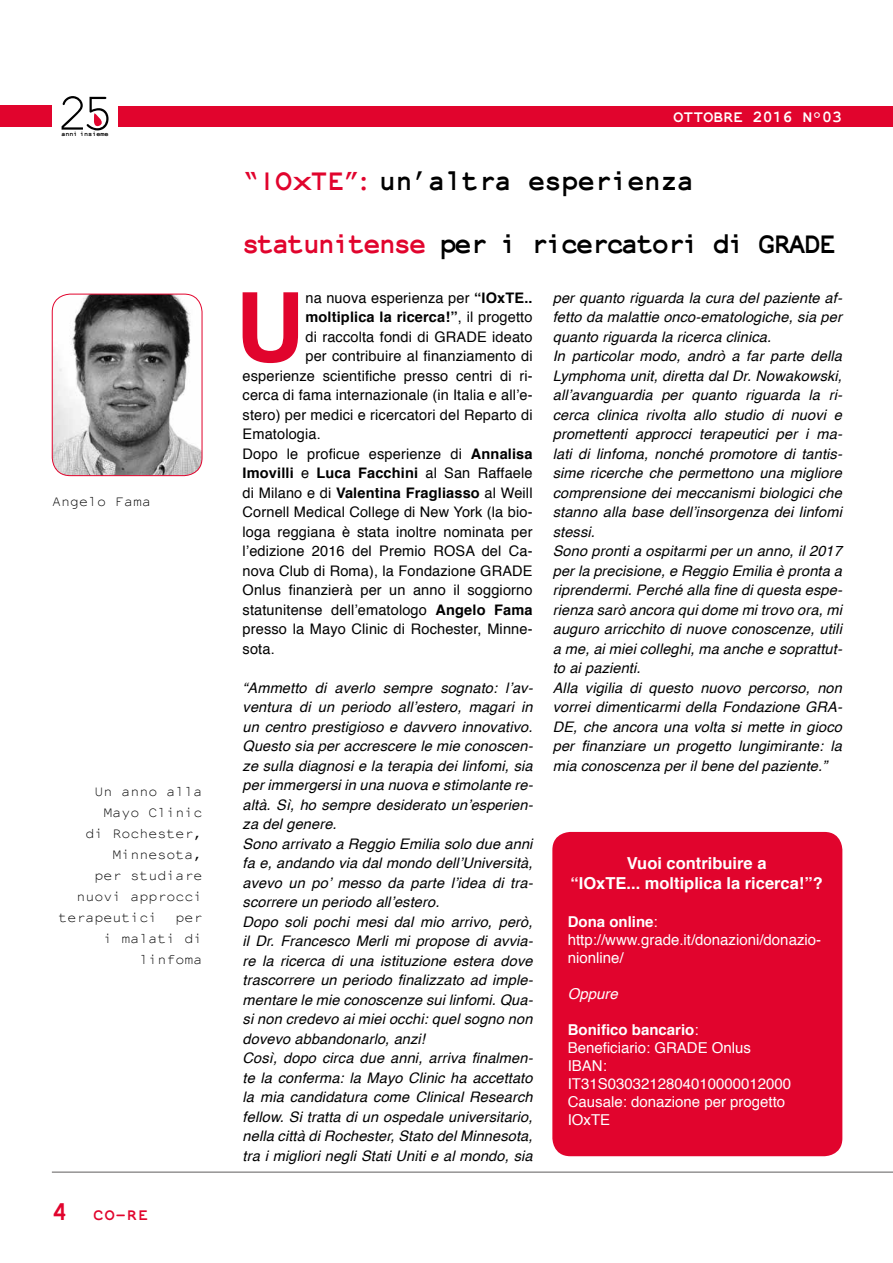
<style>
.page{position:relative;width:893px;height:1263px;background:#fff}
.page>*{position:absolute;margin:0;border:0;box-sizing:border-box;transform-origin:0 0}
.t1{font:700 95.85px "Helvetica";color:#e1042d}
.t2{font:700 30px/63px "Not Courier Sans";letter-spacing:-.05em;color:#000;scale:.92 1}
.t3{font:700 27px "Not Courier Sans";color:#e1042d}
.t4{font:700 16.5px/19.8px "Helvetica";color:#fff;text-align:center}
.t5{font:700 16.5px "Not Courier Sans";color:#fff}
.t6{font:700 16.5px "Not Courier Sans";color:#e1042d}
.t7{font:15px/18px "Helvetica";color:#fff}
.t8{font:15px/21px "Not Courier Sans";color:#000;text-align:right}
.t9{font:italic 15px "Helvetica";color:#fff}
.t10{font:italic 14.55px/19.5px "Helvetica";letter-spacing:.01em;color:#000}
.t11{font:14.55px "Helvetica";letter-spacing:.01em;color:#000}
.t12{font:700 14.55px "Helvetica";letter-spacing:.01em;color:#000}
.t13{font:700 6.9px "Not Courier Sans";color:#000}
.s1{color:#e1042d}
.s2{font-weight:700}
.s3{font-weight:400}
</style>
<div class="page">
<div style="left:118px;top:106px;width:775px;height:20px;background:#e1042d"></div>
<hr style="left:52px;top:1171px;width:841px;height:2px;background:#706f6f">
<svg style="left:62px;top:96px;width:47px;height:34px"></svg>
<div style="left:0;top:105px;width:52px;height:22px;background:#e1042d"></div>
<div style="left:552px;top:832px;width:290px;height:324px;background:#e1042d;border-radius:18px"></div>
<img style="left:52px;top:294px;width:150px;height:182px">
<div style="left:52px;top:294px;width:150px;height:182px;border:1px solid #e1042d;border-radius:18px"></div>
<p class="t13" style="left:61px;top:129px;width:49px">anni insieme</p>
<p class="t8" style="left:52px;top:490px;width:100px">Angelo Fama</p>
<p class="t8" style="left:58px;top:780px;width:146px">Un anno alla<br>Mayo Clinic<br>di Rochester,<br>Minnesota,<br>per studiare nuovi approcci terapeutici per i malati di linfoma</p>
<h3 class="t3" style="left:52px;top:1191px;width:18px">4</h3>
<p class="t6" style="left:94px;top:1202px;width:56px">CO-RE</p>
<p class="t5" style="left:674px;top:104px;width:170px">OTTOBRE 2016 N°03</p>
<h2 class="t2" style="left:242px;top:146px;width:647px"><span class="s1">“IOxTE”:</span> un’altra esperienza <span class="s1">statunitense</span> per i ricercatori di GRADE</h2>
<h1 class="t1" style="left:235px;top:250px;width:71px">U</h1>
<p class="t11" style="left:305px;top:286px;width:229px">na nuova esperienza per <span class="s2">“IOxTE..</span></p>
<p class="t12" style="left:305px;top:305px;width:229px">moltiplica la ricerca!”<span class="s3">, il progetto</span></p>
<p class="t11" style="left:305px;top:325px;width:229px">di raccolta fondi di GRADE ideato</p>
<p class="t11" style="left:305px;top:345px;width:229px">per contribuire al finanziamento di</p>
<p class="t11" style="left:243px;top:364px;width:291px">esperienze scientifiche presso centri di ri-</p>
<p class="t11" style="left:243px;top:384px;width:291px">cerca di fama internazionale (in Italia e all’e-</p>
<p class="t11" style="left:243px;top:403px;width:291px">stero) per medici e ricercatori del Reparto di</p>
<p class="t11" style="left:243px;top:423px;width:80px">Ematologia.</p>
<p class="t11" style="left:243px;top:442px;width:291px">Dopo le proficue esperienze di <span class="s2">Annalisa</span></p>
<p class="t12" style="left:243px;top:461px;width:292px">Imovilli <span class="s3">e</span> Luca Facchini <span class="s3">al San Raffaele</span></p>
<p class="t12" style="left:243px;top:481px;width:291px"><span class="s3">di Milano e di</span> Valentina Fragliasso <span class="s3">al Weill</span></p>
<p class="t11" style="left:243px;top:501px;width:291px">Cornell Medical College di New York (la bio-</p>
<p class="t11" style="left:243px;top:520px;width:291px">loga reggiana è stata inoltre nominata per</p>
<p class="t11" style="left:243px;top:540px;width:291px">l’edizione 2016 del Premio ROSA del Ca-</p>
<p class="t11" style="left:243px;top:559px;width:291px">nova Club di Roma), la Fondazione GRADE</p>
<p class="t11" style="left:243px;top:579px;width:291px">Onlus finanzierà per un anno il soggiorno</p>
<p class="t11" style="left:243px;top:598px;width:291px">statunitense dell’ematologo <span class="s2">Angelo Fama</span></p>
<p class="t11" style="left:243px;top:618px;width:291px">presso la Mayo Clinic di Rochester, Minne-</p>
<p class="t11" style="left:243px;top:637px;width:34px">sota.</p>
<p class="t10" style="left:243px;top:678px;width:292px">“Ammetto di averlo sempre sognato: l’av&shy;ventura di un periodo all’estero, magari in un centro prestigioso e davvero innovativo.<br>Questo sia per accrescere le mie conoscen&shy;ze sulla diagnosi e la terapia dei linfomi, sia per immergersi in una nuova e stimolante re&shy;altà. Sì, ho sempre desiderato un’esperien&shy;za del genere.<br>Sono arrivato a Reggio Emilia solo due anni fa e, andando via dal mondo dell’Università, avevo un po’ messo da parte l’idea di tra&shy;scorrere un periodo all’estero.<br>Dopo soli pochi mesi dal mio arrivo, però, il Dr. Francesco Merli mi propose di avvia&shy;re la ricerca di una istituzione estera dove trascorrere un periodo finalizzato ad imple&shy;mentare le mie conoscenze sui linfomi. Qua&shy;si non credevo ai miei occhi: quel sogno non dovevo abbandonarlo, anzi!<br>Così, dopo circa due anni, arriva finalmen&shy;te la conferma: la Mayo Clinic ha accettato la mia candidatura come Clinical Research fellow. Si tratta di un ospedale universitario, nella città di Rochester, Stato del Minnesota, tra i migliori negli Stati Uniti e al mondo, sia</p>
<p class="t10" style="left:553px;top:288px;width:291px">per quanto riguarda la cura del paziente af&shy;fetto da malattie onco-ematologiche, sia per quanto riguarda la ricerca clinica.<br>In particolar modo, andrò a far parte della Lymphoma unit, diretta dal Dr. Nowakowski, all’avanguardia per quanto riguarda la ri&shy;cerca clinica rivolta allo studio di nuovi e promettenti approcci terapeutici per i ma&shy;lati di linfoma, nonché promotore di tantis&shy;sime ricerche che permettono una migliore comprensione dei meccanismi biologici che stanno alla base dell’insorgenza dei linfomi stessi.<br>Sono pronti a ospitarmi per un anno, il 2017 per la precisione, e Reggio Emilia è pronta a riprendermi. Perché alla fine di questa espe&shy;rienza sarò ancora qui dome mi trovo ora, mi auguro arricchito di nuove conoscenze, utili a me, ai miei colleghi, ma anche e soprattut&shy;to ai pazienti.<br>Alla vigilia di questo nuovo percorso, non vorrei dimenticarmi della Fondazione GRA-DE, che ancora una volta si mette in gioco per finanziare un progetto lungimirante: la mia conoscenza per il bene del paziente.”</p>
<p class="t4" style="left:571px;top:854px;width:254px">Vuoi contribuire a<br>“IOxTE... moltiplica la ricerca!”?</p>
<p class="t7" style="left:568px;top:913px;width:255px"><span class="s2">Dona online</span>: http://www.grade.it/donazioni/donazio&shy;nionline/</p>
<p class="t9" style="left:568px;top:982px;width:52px">Oppure</p>
<p class="t7" style="left:568px;top:1021px;width:225px"><span class="s2">Bonifico bancario</span>:<br>Beneficiario: GRADE Onlus<br>IBAN:<br>IT31S0303212804010000012000<br>Causale: donazione per progetto<br>IOxTE</p>
</div>
